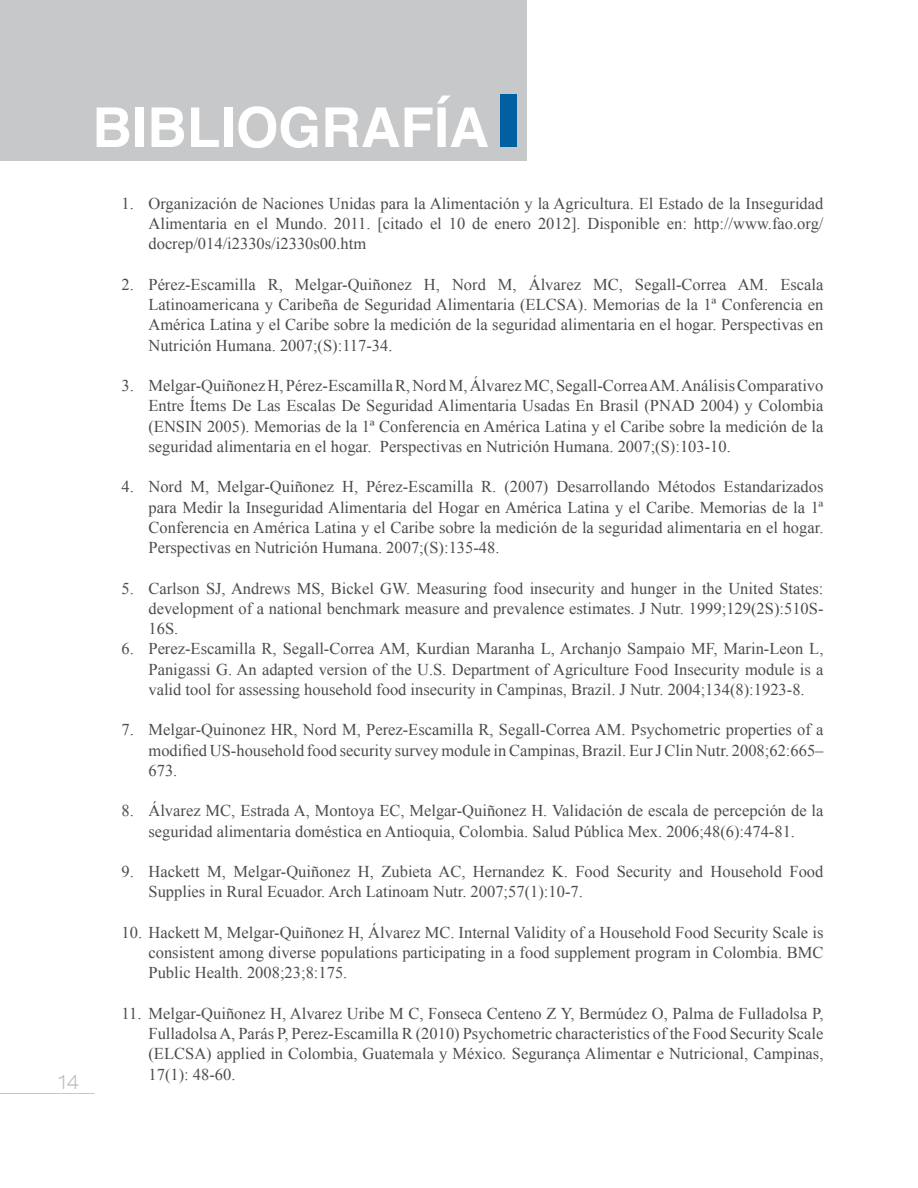
<style>
.page{position:relative;width:918px;height:1188px;background:#fff}
.page>*{position:absolute;margin:0;border:0;box-sizing:border-box;transform-origin:0 0}
.t1{font:700 54.9px "Helvetica";color:#fff}
.t2{font:27px "Lowvetica";color:#bcbdc0}
.List_Paragraph{font:16.5px/20.2px "Times New Roman";color:#4b4c4d;text-align:justify}
.s1{font-style:italic}
</style>
<div class="page">
<hr style="left:0;top:1093px;width:94px;height:1px;background:#c7c8ca">
<div style="left:0;top:0;width:526px;height:160px;background:#c7c8ca"></div>
<div style="left:501px;top:94px;width:16px;height:53px;background:#0160a1"></div>
<p class="t1" style="left:92px;top:83px;width:398px">BIBLIOGRAFÍA</p>
<h2 class="t2" style="left:59px;top:1064px;width:22px">14</h2>
<p class="List_Paragraph" style="left:148px;top:193px;width:677px;text-indent:-27px">1. Organización de Naciones Unidas para la Alimentación y la Agricultura. El Estado de la Inseguridad Alimentaria en el Mundo. 2011. [citado el 10 de enero 2012]. Disponible en: http://www.fao.org/ docrep/014/i2330s/i2330s00.htm</p>
<p class="List_Paragraph" style="left:148px;top:274px;width:676px;text-indent:-27px">2. Pérez-Escamilla R, Melgar-Quiñonez H, Nord M, Álvarez MC, Segall-Correa AM. Escala Latinoamericana y Caribeña de Seguridad Alimentaria (ELCSA). Memorias de la 1ª Conferencia en América Latina y el Caribe sobre la medición de la seguridad alimentaria en el hogar. Perspectivas en Nutrición Humana. 2007;(S):117-34.</p>
<p class="List_Paragraph" style="left:148px;top:375px;width:676px;text-indent:-27px">3. Melgar-Quiñonez H, Pérez-Escamilla R, Nord M, Álvarez MC, Segall-Correa AM. Análisis Comparativo Entre Ítems De Las Escalas De Seguridad Alimentaria Usadas En Brasil (PNAD 2004) y Colombia (ENSIN 2005). Memorias de la 1ª Conferencia en América Latina y el Caribe sobre la medición de la seguridad alimentaria en el hogar. Perspectivas en Nutrición Humana. 2007;(S):103-10.</p>
<p class="List_Paragraph" style="left:148px;top:477px;width:677px;text-indent:-27px">4. Nord M, Melgar-Quiñonez H, Pérez-Escamilla R. (2007) Desarrollando Métodos Estandarizados para Medir la Inseguridad Alimentaria del Hogar en América Latina y el Caribe. Memorias de la 1ª Conferencia en América Latina y el Caribe sobre la medición de la seguridad alimentaria en el hogar.<br>Perspectivas en Nutrición Humana. 2007;(S):135-48.</p>
<p class="List_Paragraph" style="left:148px;top:578px;width:677px;text-indent:-27px">5. Carlson SJ, Andrews MS, Bickel GW. Measuring food insecurity and hunger in the United States: development of a national benchmark measure and prevalence estimates. J Nutr. 1999;129(2S):510S-16S.</p>
<p class="List_Paragraph" style="left:148px;top:639px;width:677px;text-indent:-27px">6. Perez-Escamilla R, Segall-Correa AM, Kurdian Maranha L, Archanjo Sampaio MF, Marin-Leon L, Panigassi G. An adapted version of the U.S. Department of Agriculture Food Insecurity module is a valid tool for assessing household food insecurity in Campinas, Brazil. J Nutr. 2004;134(8):1923-8.</p>
<p class="List_Paragraph" style="left:148px;top:720px;width:677px;text-indent:-27px">7. Melgar-Quinonez HR, Nord M, Perez-Escamilla R, Segall-Correa AM. Psychometric properties of a modified US-household food security survey module in Campinas, Brazil. Eur J Clin Nutr. 2008;62:665– 673.</p>
<p class="List_Paragraph" style="left:122px;top:801px;width:704px;text-align:center">8. Álvarez MC, Estrada A, Montoya EC, Melgar-Quiñonez H. Validación de escala de percepción de la seguridad alimentaria doméstica en Antioquia, Colombia. Salud Pública Mex. 2006;48(6):474-81.</p>
<p class="List_Paragraph" style="left:148px;top:861px;width:676px;text-indent:-27px">9. Hackett M, Melgar-Quiñonez H, Zubieta AC, Hernandez K. Food Security and Household Food<br>Supplies in Rural Ecuador. Arch Latinoam Nutr. 2007;57(1):10-7.</p>
<p class="List_Paragraph" style="left:148px;top:922px;width:676px;text-indent:-27px">10. Hackett M, Melgar-Quiñonez H, Álvarez MC. Internal Validity of a Household Food Security Scale is consistent among diverse populations participating in a food supplement program in Colombia. BMC Public Health. 2008;23;8:175.</p>
<p class="List_Paragraph" style="left:148px;top:1003px;width:677px;text-indent:-27px">11. Melgar-Quiñonez H, Alvarez Uribe M C, Fonseca Centeno Z Y, Bermúdez O, Palma de Fulladolsa P, Fulladolsa A, Parás P, Perez-Escamilla R (2010) Psychometric characteristics of the Food Security Scale (ELCSA) applied in Colombia, Guatemala y México<span class="s1">.</span> Segurança Alimentar e Nutricional, Campinas, 17(1): 48-60.</p>
</div>
